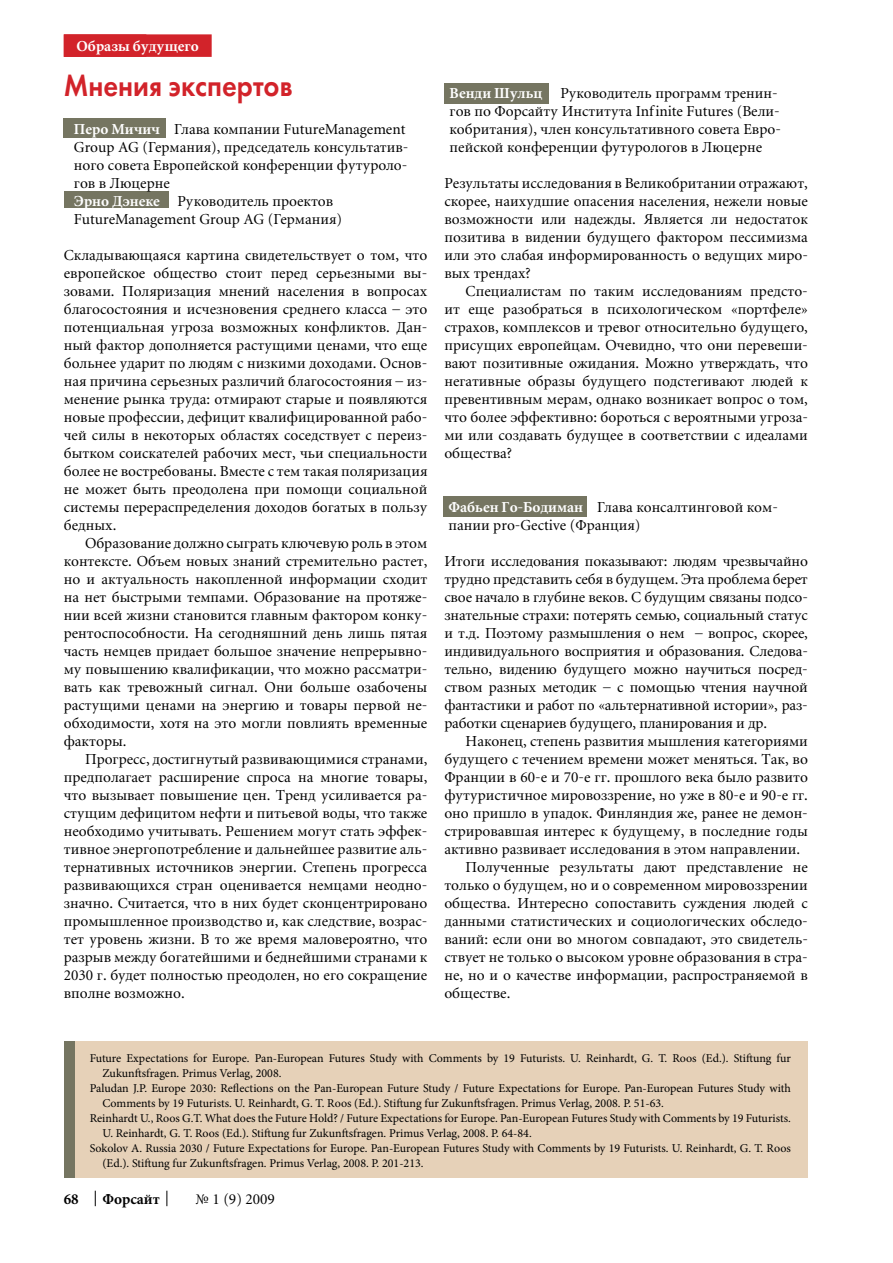
<style>
.page{position:relative;width:893px;height:1263px;background:#fff}
.page>*{position:absolute;margin:0;border:0;box-sizing:border-box;transform-origin:0 0}
.t1{font:700 31.5px "Futura C";color:#d2232a;scale:.9 1}
.t2{font:15px/18px "Miniature";color:#000;text-align:justify}
.t3{font:700 15px "Miniature";color:#fff}
.t4{font:700 15px "Miniature";color:#000}
.t5{font:12px "Minion Pro";color:#000}
.s1{font-weight:700;color:#fff}
</style>
<div class="page">
<div style="left:444px;top:496px;width:143px;height:21px;background:#757561"></div>
<div style="left:444px;top:83px;width:105px;height:21px;background:#757561"></div>
<div style="left:64px;top:191px;width:105px;height:17px;background:#757561"></div>
<div style="left:64px;top:118px;width:102px;height:20px;background:#757561"></div>
<div style="left:64px;top:1041px;width:11px;height:137px;background:#757561"></div>
<div style="left:75px;top:1041px;width:733px;height:137px;background:#e6d1b8"></div>
<svg style="left:95px;top:1191px;width:1px;height:15px"></svg>
<svg style="left:166px;top:1191px;width:1px;height:15px"></svg>
<div style="left:64px;top:34px;width:148px;height:23px;background:#d2232a"></div>
<p class="t3" style="left:77px;top:38px;width:59px">Рубрика</p>
<p class="t3" style="left:77px;top:38px;width:124px">Образы будущего</p>
<h1 class="t1" style="left:64px;top:67px;width:256px">Мнения экспертов</h1>
<p class="t2" style="left:74px;top:120px;width:336px;text-align:left"><span class="s1">Перо Мичич</span> Глава компании FutureManagement Group AG (Германия), председатель консультатив&shy;ного совета Европейской конференции футуроло&shy;гов в Люцерне<br><span class="s1">Эрно Дэнеке</span> Руководитель проектов FutureManagement Group AG (Германия)</p>
<p class="t2" style="left:64px;top:246px;width:365px">Складывающаяся картина свидетельствует о том, что европейское общество стоит перед серьезными вы&shy;зовами. Поляризация мнений населения в вопросах благосостояния и исчезновения среднего класса – это потенциальная угроза возможных конфликтов. Дан&shy;ный фактор дополняется растущими ценами, что еще больнее ударит по людям с низкими доходами. Основ&shy;ная причина серьезных различий благосостояния – из&shy;менение рынка труда: отмирают старые и появляются новые профессии, дефицит квалифицированной рабо&shy;чей силы в некоторых областях соседствует с переиз&shy;бытком соискателей рабочих мест, чьи специальности более не востребованы. Вместе с тем такая поляризация не может быть преодолена при помощи социальной системы перераспределения доходов богатых в пользу бедных.</p>
<p class="t2" style="left:64px;top:534px;width:365px;text-indent:21px">Образование должно сыграть ключевую роль в этом контексте. Объем новых знаний стремительно растет, но и актуальность накопленной информации сходит на нет быстрыми темпами. Образование на протяже&shy;нии всей жизни становится главным фактором конку&shy;рентоспособности. На сегодняшний день лишь пятая часть немцев придает большое значение непрерывно&shy;му повышению квалификации, что можно рассматри&shy;вать как тревожный сигнал. Они больше озабочены растущими ценами на энергию и товары первой не&shy;обходимости, хотя на это могли повлиять временные факторы.</p>
<p class="t2" style="left:64px;top:750px;width:365px;text-indent:21px">Прогресс, достигнутый развивающимися странами, предполагает расширение спроса на многие товары, что вызывает повышение цен. Тренд усиливается ра&shy;стущим дефицитом нефти и питьевой воды, что также необходимо учитывать. Решением могут стать эффек&shy;тивное энергопотребление и дальнейшее развитие аль&shy;тернативных источников энергии. Степень прогресса развивающихся стран оценивается немцами неодно&shy;значно. Считается, что в них будет сконцентрировано промышленное производство и, как следствие, возрас&shy;тет уровень жизни. В то же время маловероятно, что разрыв между богатейшими и беднейшими странами к 2030 г. будет полностью преодолен, но его сокращение вполне возможно.</p>
<p class="t2" style="left:450px;top:84px;width:333px;text-align:left"><span class="s1">Венди Шульц</span> Руководитель программ тренин&shy;гов по Форсайту Института Infinite Futures (Вели&shy;кобритания), член консультативного совета Евро&shy;пейской конференции футурологов в Люцерне</p>
<p class="t2" style="left:444px;top:174px;width:365px">Результаты исследования в Великобритании отражают, скорее, наихудшие опасения населения, нежели новые возможности или надежды. Является ли недостаток позитива в видении будущего фактором пессимизма или это слабая информированность о ведущих миро&shy;вых трендах?</p>
<p class="t2" style="left:444px;top:282px;width:365px;text-indent:21px">Специалистам по таким исследованиям предсто&shy;ит еще разобраться в психологическом «портфеле» страхов, комплексов и тревог относительно будущего, присущих европейцам. Очевидно, что они перевеши&shy;вают позитивные ожидания. Можно утверждать, что негативные образы будущего подстегивают людей к превентивным мерам, однако возникает вопрос о том, что более эффективно: бороться с вероятными угроза&shy;ми или создавать будущее в соответствии с идеалами общества?</p>
<p class="t2" style="left:449px;top:498px;width:331px"><span class="s1">Фабьен Го-Бодиман</span> Глава консалтинговой ком&shy;пании pro-Gective (Франция)</p>
<p class="t2" style="left:444px;top:552px;width:365px">Итоги исследования показывают: людям чрезвычайно трудно представить себя в будущем. Эта проблема берет свое начало в глубине веков. С будущим связаны подсо&shy;знательные страхи: потерять семью, социальный статус и т.д. Поэтому размышления о нем – вопрос, скорее, индивидуального восприятия и образования. Следова&shy;тельно, видению будущего можно научиться посред&shy;ством разных методик – с помощью чтения научной фантастики и работ по «альтернативной истории», раз&shy;работки сценариев будущего, планирования и др.</p>
<p class="t2" style="left:466px;top:732px;width:344px">Наконец, степень развития мышления категориями</p>
<p class="t2" style="left:444px;top:750px;width:365px">будущего с течением времени может меняться. Так, во</p>
<p class="t2" style="left:444px;top:768px;width:365px">Франции в 60-е и 70-е гг. прошлого века было развито</p>
<p class="t2" style="left:444px;top:786px;width:365px">футуристичное мировоззрение, но уже в 80-е и 90-е гг.</p>
<p class="t2" style="left:444px;top:804px;width:365px">оно пришло в упадок. Финляндия же, ранее не демон-</p>
<p class="t2" style="left:444px;top:822px;width:365px">стрировавшая интерес к будущему, в последние годы</p>
<p class="t2" style="left:444px;top:840px;width:357px">активно развивает исследования в этом направлении.</p>
<p class="t2" style="left:466px;top:858px;width:344px">Полученные результаты дают представление не</p>
<p class="t2" style="left:444px;top:876px;width:365px">только о будущем, но и о современном мировоззрении</p>
<p class="t2" style="left:444px;top:894px;width:365px">общества. Интересно сопоставить суждения людей с</p>
<p class="t2" style="left:444px;top:912px;width:365px">данными статистических и социологических обследо-</p>
<p class="t2" style="left:444px;top:930px;width:365px">ваний: если они во многом совпадают, это свидетель-</p>
<p class="t2" style="left:444px;top:948px;width:365px">ствует не только о высоком уровне образования в стра-</p>
<p class="t2" style="left:444px;top:966px;width:365px">не, но и о качестве информации, распространяемой в</p>
<p class="t2" style="left:444px;top:984px;width:68px">обществе.</p>
<p class="t5" style="left:90px;top:1050px;width:703px">Future Expectations for Europe. Pan-European Futures Study with Comments by 19 Futurists. U. Reinhardt, G. T. Roos (Ed.). Stiftung fur</p>
<p class="t5" style="left:102px;top:1065px;width:181px">Zukunftsfragen. Primus Verlag, 2008.</p>
<p class="t5" style="left:90px;top:1080px;width:703px">Paludan J.P. Europe 2030: Reflections on the Pan-European Future Study / Future Expectations for Europe. Pan-European Futures Study with</p>
<p class="t5" style="left:102px;top:1095px;width:563px">Comments by 19 Futurists. U. Reinhardt, G. T. Roos (Ed.). Stiftung fur Zukunftsfragen. Primus Verlag, 2008. P. 51-63.</p>
<p class="t5" style="left:90px;top:1110px;width:703px">Reinhardt U., Roos G.T. What does the Future Hold? / Future Expectations for Europe. Pan-European Futures Study with Comments by 19 Futurists.</p>
<p class="t5" style="left:102px;top:1125px;width:431px">U. Reinhardt, G. T. Roos (Ed.). Stiftung fur Zukunftsfragen. Primus Verlag, 2008. P. 64-84.</p>
<p class="t5" style="left:90px;top:1140px;width:703px">Sokolov A. Russia 2030 / Future Expectations for Europe. Pan-European Futures Study with Comments by 19 Futurists. U. Reinhardt, G. T. Roos</p>
<p class="t5" style="left:102px;top:1155px;width:323px">(Ed.). Stiftung fur Zukunftsfragen. Primus Verlag, 2008. P. 201-213.</p>
<p class="t4" style="left:64px;top:1192px;width:16px">68</p>
<p class="t4" style="left:102px;top:1192px;width:59px">Форсайт</p>
<p class="t2" style="left:196px;top:1191px;width:81px">№ 1 (9) 2009</p>
</div>
